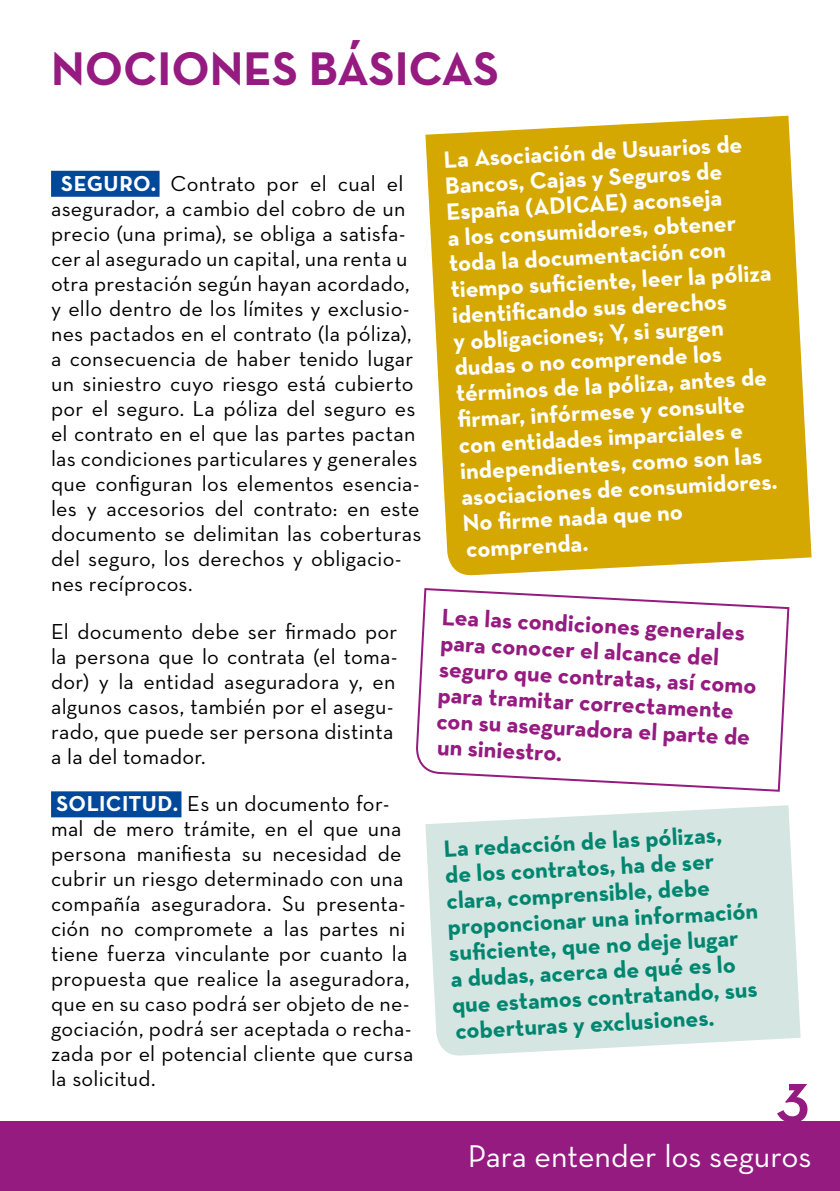
<style>
.page{position:relative;width:840px;height:1191px;background:#fff}
.page>*{position:absolute;margin:0;border:0;box-sizing:border-box;transform-origin:0 0}
.t1{font:700 72px "Neutra Disp";color:#951b81}
.Nivel_1_Título{font:700 48px "Neutra Text";color:#951b81}
.t2{font:32px "Neutra Text";color:#fff}
.Destacado{font:700 24px/26px "Neutra Text";color:#fff}
.Destacado-2{font:700 24px/26px "Neutra Text";color:#008670}
.Destacado-3{font:700 24px/26px "Neutra Text";color:#951b81}
.Párrafo_normal{font:22px/25px "Neutra Text";letter-spacing:.01em;color:#000}
.s1{font-weight:700;color:#fff}
</style>
<div class="page">
<div style="left:0;top:1121px;width:839px;height:70px;background:#951b81"></div>
<div style="left:51px;top:171px;width:108px;height:26px;background:#00489a"></div>
<div style="left:51px;top:791px;width:130px;height:26px;background:#00489a"></div>
<svg style="left:416px;top:588px;width:374px;height:204px"></svg>
<svg style="left:425px;top:116px;width:386px;height:460px;background:#d8b019"></svg>
<svg style="left:425px;top:805px;width:375px;height:251px;background:#d9e7e4"></svg>
<p class="Nivel_1_Título" style="left:51px;top:38px;width:449px">NOCIONES BÁSICAS</p>
<p class="Párrafo_normal" style="left:51px;top:170px;width:372px;text-indent:10px"><span class="s1">SEGURO.</span> Contrato por el cual el asegurador, a cambio del cobro de un precio (una prima), se obliga a satisfa&shy;cer al asegurado un capital, una renta u otra prestación según hayan acordado, y ello dentro de los límites y exclusio&shy;nes pactados en el contrato (la póliza), a consecuencia de haber tenido lugar un siniestro cuyo riesgo está cubierto por el seguro. La póliza del seguro es el contrato en el que las partes pactan las condiciones particulares y generales que configuran los elementos esencia&shy;les y accesorios del contrato: en este documento se delimitan las coberturas del seguro, los derechos y obligacio&shy;nes recíprocos.</p>
<p class="Párrafo_normal" style="left:51px;top:618px;width:348px">El documento debe ser firmado por la persona que lo contrata (el toma&shy;dor) y la entidad aseguradora y, en algunos casos, también por el asegu&shy;rado, que puede ser persona distinta a la del tomador.</p>
<p class="Párrafo_normal" style="left:51px;top:791px;width:364px"><span class="s1">SOLICITUD.</span> Es un documento for&shy;mal de mero trámite, en el que una persona manifiesta su necesidad de cubrir un riesgo determinado con una compañía aseguradora. Su presenta&shy;ción no compromete a las partes ni tiene fuerza vinculante por cuanto la propuesta que realice la aseguradora, que en su caso podrá ser objeto de ne&shy;gociación, podrá ser aceptada o recha&shy;zada por el potencial cliente que cursa la solicitud.</p>
<p class="Destacado" style="left:443px;top:146px;width:323px;rotate:-3deg">La Asociación de Usuarios de<br>Bancos, Cajas y Seguros de<br>España (ADICAE) aconseja<br>a los consumidores, obtener toda la documentación con tiempo sufi ciente, leer la póliza identifi cando sus derechos<br>y obligaciones; Y, si surgen dudas o no comprende los términos de la póliza, antes de fi rmar, infórmese y consulte con entidades imparciales e independientes, como son las asociaciones de consumidores.<br>No fi rme nada que no comprenda.</p>
<p class="Destacado-3" style="left:442px;top:603px;width:319px;rotate:3deg">Lea las condiciones generales para conocer el alcance del seguro que contratas, así como para tramitar correctamente con su aseguradora el parte de un siniestro.</p>
<p class="Destacado-2" style="left:443px;top:835px;width:312px;rotate:-3deg">La redacción de las pólizas,<br>de los contratos, ha de ser clara, comprensible, debe proponcionar una información sufi ciente, que no deje lugar<br>a dudas, acerca de qué es lo que estamos contratando, sus coberturas y exclusiones.</p>
<h1 class="t1" style="left:775px;top:1057px;width:35px">3</h1>
<h3 class="t2" style="left:467px;top:1137px;width:345px">Para entender los seguros</h3>
</div>
